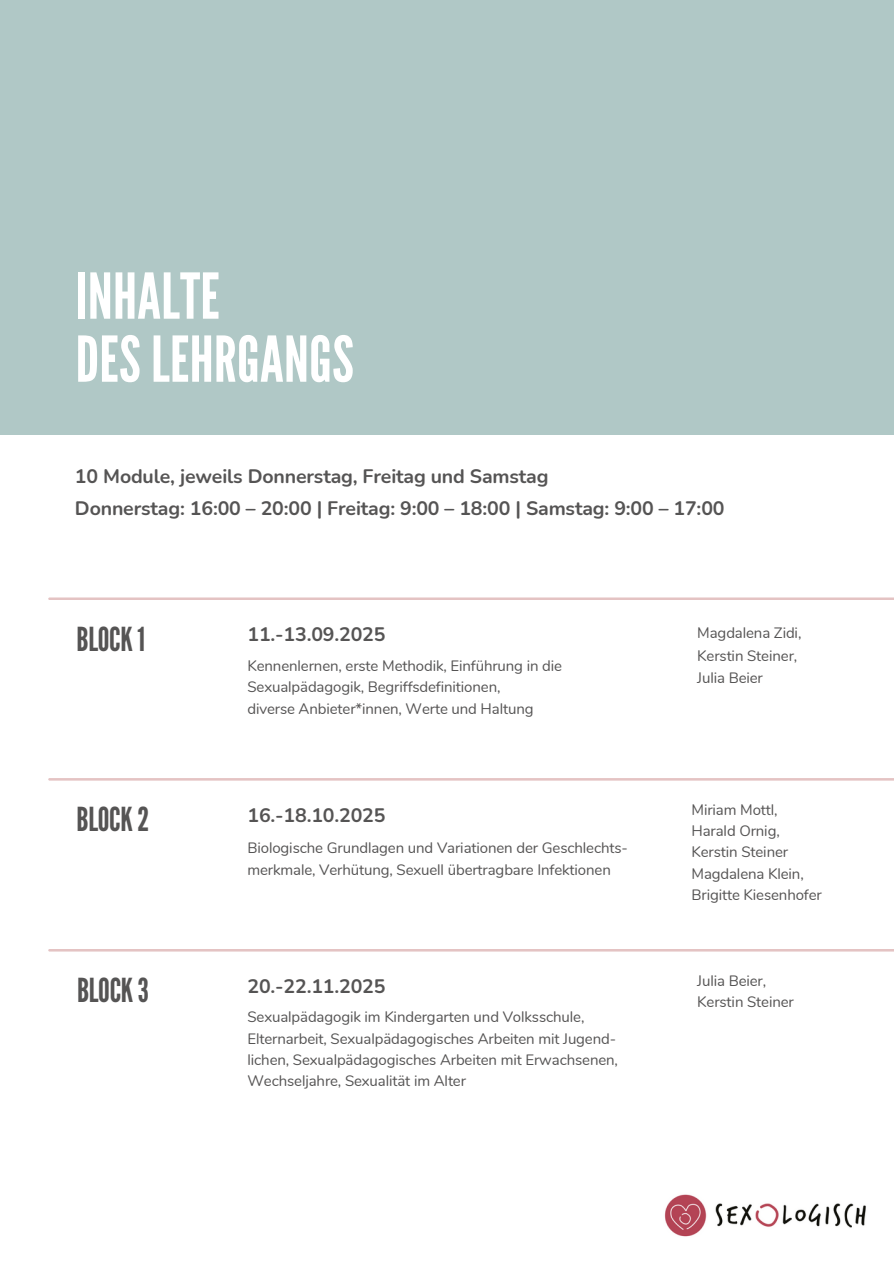
<style>
.page{position:relative;width:894px;height:1264px;background:#fff}
.page>*{position:absolute;margin:0;border:0;box-sizing:border-box;transform-origin:0 0}
.t1{font:63px/63px "League Gothic";letter-spacing:.005em;color:#fff}
.t2{font:33px "League Gothic";letter-spacing:-.01em;color:#555454}
.t3{font:700 19.5px/32.7px "Nunito";letter-spacing:-.01em;color:#555454}
.t4{font:15px/21.5px "Nunito";letter-spacing:-.01em;color:#555454}
</style>
<div class="page">
<div style="left:0;top:0;width:893px;height:434px;background:#b0c8c6"></div>
<svg style="left:48px;top:597px;width:845px;height:3px;background:#e8cccc"></svg>
<hr style="left:48px;top:778px;width:845px;height:2px;background:#e6c7c7">
<hr style="left:48px;top:949px;width:845px;height:2px;background:#e4c3c3">
<img style="left:664px;top:1194px;width:202px;height:43px">
<p class="t1" style="left:76px;top:266px;width:279px">INHALTE<br>DES LEHRGANGS</p>
<h3 class="t3" style="left:75px;top:460px;width:651px">10 Module, jeweils Donnerstag, Freitag und Samstag<br>Donnerstag: 16:00 – 20:00 | Freitag: 9:00 – 18:00 | Samstag: 9:00 – 17:00</h3>
<p class="t2" style="left:77px;top:619px;width:70px">BLOCK1</p>
<h1 class="t3" style="left:247px;top:618px;width:139px">11.-13.09.2025</h1>
<h2 class="t4" style="left:247px;top:655px;width:316px">Kennenlernen, erste Methodik, Einführung in die</h2>
<h3 class="t4" style="left:247px;top:676px;width:254px">Sexualpädagogik, Begriffsdefinitionen,</h3>
<p class="t4" style="left:247px;top:698px;width:287px">diverse Anbieter*innen, Werte und Haltung</p>
<p class="t4" style="left:697px;top:622px;width:106px">Magdalena Zidi,</p>
<p class="t4" style="left:697px;top:644px;width:101px;line-height:22.5px">Kerstin Steiner,<br>Julia Beier</p>
<p class="t2" style="left:77px;top:800px;width:74px">BLOCK2</p>
<h3 class="t3" style="left:247px;top:799px;width:139px">16.-18.10.2025</h3>
<p class="t4" style="left:247px;top:836px;width:382px;line-height:22.5px">Biologische Grundlagen und Variationen der Geschlechts&shy;merkmale, Verhütung, Sexuell übertragbare Infektionen</p>
<p class="t4" style="left:691px;top:799px;width:88px">Miriam Mottl,</p>
<p class="t4" style="left:691px;top:820px;width:90px">Harald Ornig,</p>
<h2 class="t4" style="left:691px;top:841px;width:98px">Kerstin Steiner</h2>
<h3 class="t4" style="left:691px;top:863px;width:114px">Magdalena Klein,</h3>
<p class="t4" style="left:691px;top:884px;width:132px">Brigitte Kiesenhofer</p>
<p class="t2" style="left:77px;top:971px;width:73px">BLOCK3</p>
<h2 class="t3" style="left:247px;top:969px;width:139px">20.-22.11.2025</h2>
<p class="t4" style="left:697px;top:970px;width:70px">Julia Beier,</p>
<p class="t4" style="left:697px;top:991px;width:98px">Kerstin Steiner</p>
<p class="t4" style="left:247px;top:1006px;width:372px">Sexualpädagogik im Kindergarten und Volksschule, Elternarbeit, Sexualpädagogisches Arbeiten mit Jugend&shy;lichen, Sexualpädagogisches Arbeiten mit Erwachsenen, Wechseljahre, Sexualität im Alter</p>
</div>
